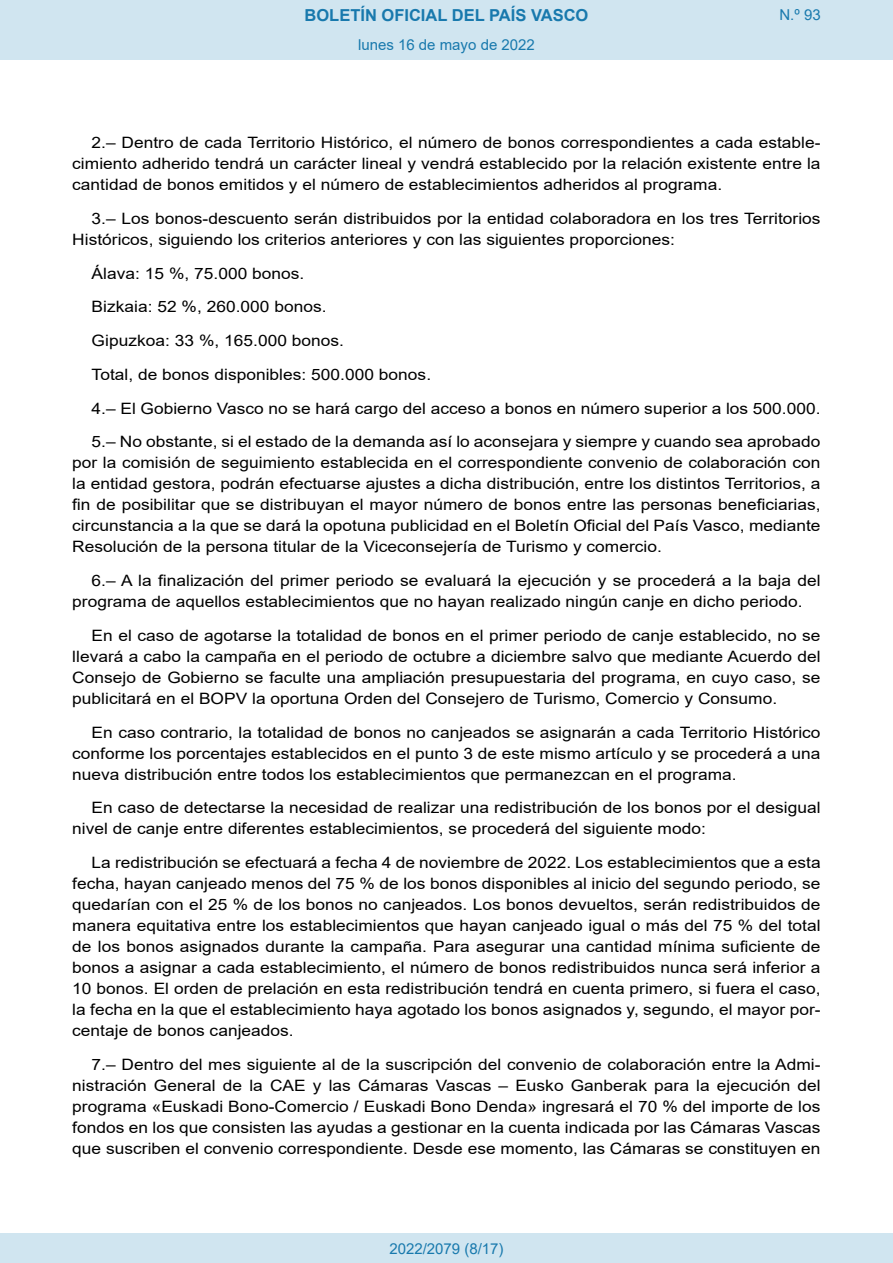
<style>
.page{position:relative;width:893px;height:1263px;background:#fff}
.page>*{position:absolute;margin:0;border:0;box-sizing:border-box;transform-origin:0 0}
.t1{font:700 16.5px "Arial";color:#1879ad}
.BOPVDetalle{font:15.6px/21px "Arial";color:#000;text-align:justify;scale:1.11 1}
.Paginacion_Centro{font:15px "Arial";color:#1879ad}
</style>
<div class="page">
<div style="left:0;top:0;width:893px;height:60px;background:#d0e5f0"></div>
<div style="left:0;top:1233px;width:893px;height:30px;background:#d0e5f0"></div>
<p class="t1" style="left:305px;top:3px;width:285px">BOLETÍN OFICIAL DEL PAÍS VASCO</p>
<p class="Paginacion_Centro" style="left:358px;top:35px;width:178px">lunes 16 de mayo de 2022</p>
<p class="Paginacion_Centro" style="left:779px;top:5px;width:43px">N.º 93</p>
<p class="BOPVDetalle" style="left:72px;top:132px;width:676px;text-indent:19px">2.– Dentro de cada Territorio Histórico, el número de bonos correspondientes a cada estable&shy;cimiento adherido tendrá un carácter lineal y vendrá establecido por la relación existente entre la cantidad de bonos emitidos y el número de establecimientos adheridos al programa.</p>
<p class="BOPVDetalle" style="left:72px;top:208px;width:676px;text-indent:19px">3.– Los bonos-descuento serán distribuidos por la entidad colaboradora en los tres Territorios<br>Históricos, siguiendo los criterios anteriores y con las siguientes proporciones:</p>
<p class="BOPVDetalle" style="left:92px;top:263px;width:193px">Álava: 15 %, 75.000 bonos.</p>
<p class="BOPVDetalle" style="left:92px;top:296px;width:213px">Bizkaia: 52 %, 260.000 bonos.</p>
<p class="BOPVDetalle" style="left:92px;top:330px;width:229px">Gipuzkoa: 33 %, 165.000 bonos.</p>
<p class="BOPVDetalle" style="left:92px;top:364px;width:307px">Total, de bonos disponibles: 500.000 bonos.</p>
<p class="BOPVDetalle" style="left:92px;top:398px;width:658px">4.– El Gobierno Vasco no se hará cargo del acceso a bonos en número superior a los 500.000.</p>
<p class="BOPVDetalle" style="left:72px;top:431px;width:676px;text-indent:19px">5.– No obstante, si el estado de la demanda así lo aconsejara y siempre y cuando sea aprobado por la comisión de seguimiento establecida en el correspondiente convenio de colaboración con la entidad gestora, podrán efectuarse ajustes a dicha distribución, entre los distintos Territorios, a fin de posibilitar que se distribuyan el mayor número de bonos entre las personas beneficiarias, circunstancia a la que se dará la opotuna publicidad en el Boletín Oficial del País Vasco, mediante Resolución de la persona titular de la Viceconsejería de Turismo y comercio.</p>
<p class="BOPVDetalle" style="left:72px;top:570px;width:676px;text-indent:19px">6.– A la finalización del primer periodo se evaluará la ejecución y se procederá a la baja del programa de aquellos establecimientos que no hayan realizado ningún canje en dicho periodo.</p>
<p class="BOPVDetalle" style="left:72px;top:625px;width:676px;text-indent:19px">En el caso de agotarse la totalidad de bonos en el primer periodo de canje establecido, no se llevará a cabo la campaña en el periodo de octubre a diciembre salvo que mediante Acuerdo del Consejo de Gobierno se faculte una ampliación presupuestaria del programa, en cuyo caso, se publicitará en el BOPV la oportuna Orden del Consejero de Turismo, Comercio y Consumo.</p>
<p class="BOPVDetalle" style="left:72px;top:722px;width:676px;text-indent:19px">En caso contrario, la totalidad de bonos no canjeados se asignarán a cada Territorio Histórico conforme los porcentajes establecidos en el punto 3 de este mismo artículo y se procederá a una nueva distribución entre todos los establecimientos que permanezcan en el programa.</p>
<p class="BOPVDetalle" style="left:72px;top:797px;width:676px;text-indent:19px">En caso de detectarse la necesidad de realizar una redistribución de los bonos por el desigual nivel de canje entre diferentes establecimientos, se procederá del siguiente modo:</p>
<p class="BOPVDetalle" style="left:72px;top:852px;width:676px;text-indent:19px">La redistribución se efectuará a fecha 4 de noviembre de 2022. Los establecimientos que a esta fecha, hayan canjeado menos del 75 % de los bonos disponibles al inicio del segundo periodo, se quedarían con el 25 % de los bonos no canjeados. Los bonos devueltos, serán redistribuidos de manera equitativa entre los establecimientos que hayan canjeado igual o más del 75 % del total de los bonos asignados durante la campaña. Para asegurar una cantidad mínima suficiente de bonos a asignar a cada establecimiento, el número de bonos redistribuidos nunca será inferior a 10 bonos. El orden de prelación en esta redistribución tendrá en cuenta primero, si fuera el caso, la fecha en la que el establecimiento haya agotado los bonos asignados y, segundo, el mayor por&shy;centaje de bonos canjeados.</p>
<p class="BOPVDetalle" style="left:72px;top:1054px;width:676px;text-indent:19px">7.– Dentro del mes siguiente al de la suscripción del convenio de colaboración entre la Admi&shy;nistración General de la CAE y las Cámaras Vascas – Eusko Ganberak para la ejecución del programa «Euskadi Bono-Comercio / Euskadi Bono Denda» ingresará el 70 % del importe de los fondos en los que consisten las ayudas a gestionar en la cuenta indicada por las Cámaras Vascas que suscriben el convenio correspondiente. Desde ese momento, las Cámaras se constituyen en</p>
<p class="Paginacion_Centro" style="left:389px;top:1238px;width:116px">2022/2079 (8/17)</p>
</div>
